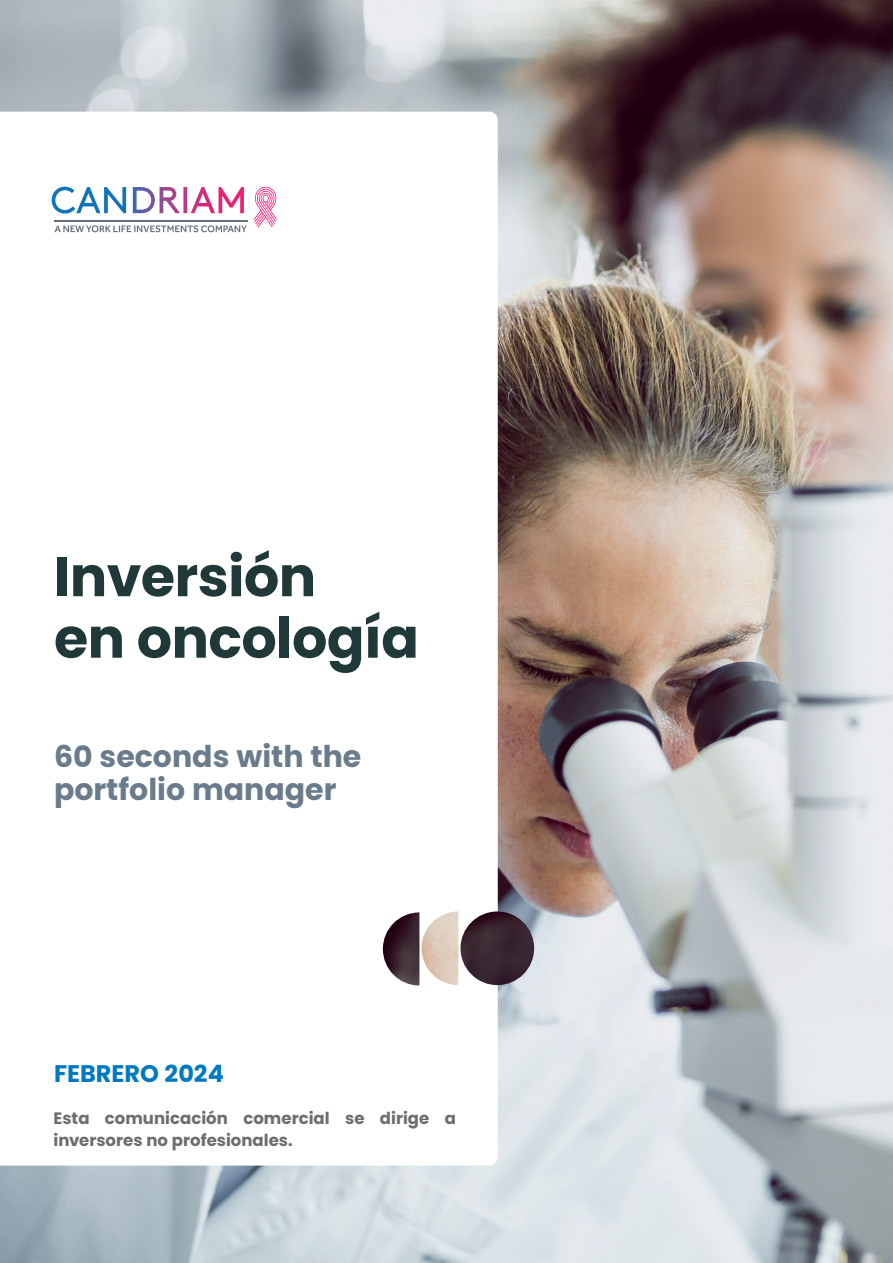
<style>
.page{position:relative;width:893px;height:1263px;background:#fff}
.page>*{position:absolute;margin:0;border:0;box-sizing:border-box;transform-origin:0 0}
.t1{font:700 55.5px/61.5px "Poppins";letter-spacing:-.01em;color:#213838}
.t2{font:700 30px/33px "Poppins";color:#6a7b8b}
.t3{font:700 24px "Poppins";color:#0079c2}
.t4{font:700 16.5px/22.5px "Poppins";color:#6c6d70}
</style>
<div class="page">
<img style="left:0;top:0;width:893px;height:1263px">
<svg style="left:0;top:112px;width:498px;height:1053px"></svg>
<svg style="left:52px;top:187px;width:192px;height:27px"></svg>
<hr style="left:54px;top:220px;width:194px;height:1px;background:#67727f">
<svg style="left:55px;top:225px;width:192px;height:7px"></svg>
<svg style="left:254px;top:187px;width:23px;height:41px"></svg>
<img style="left:422px;top:911px;width:36px;height:74px">
<img style="left:383px;top:912px;width:36px;height:73px">
<img style="left:460px;top:911px;width:74px;height:74px;border-radius:37px">
<h1 class="t1" style="left:54px;top:546px;width:366px">Inversión<br>en oncología</h1>
<h2 class="t2" style="left:54px;top:740px;width:309px">60 seconds with the portfolio manager</h2>
<h3 class="t3" style="left:54px;top:1059px;width:171px">FEBRERO 2024</h3>
<p class="t4" style="left:54px;top:1107px;width:404px">Esta comunicación comercial se dirige a inversores no profesionales.</p>
</div>
